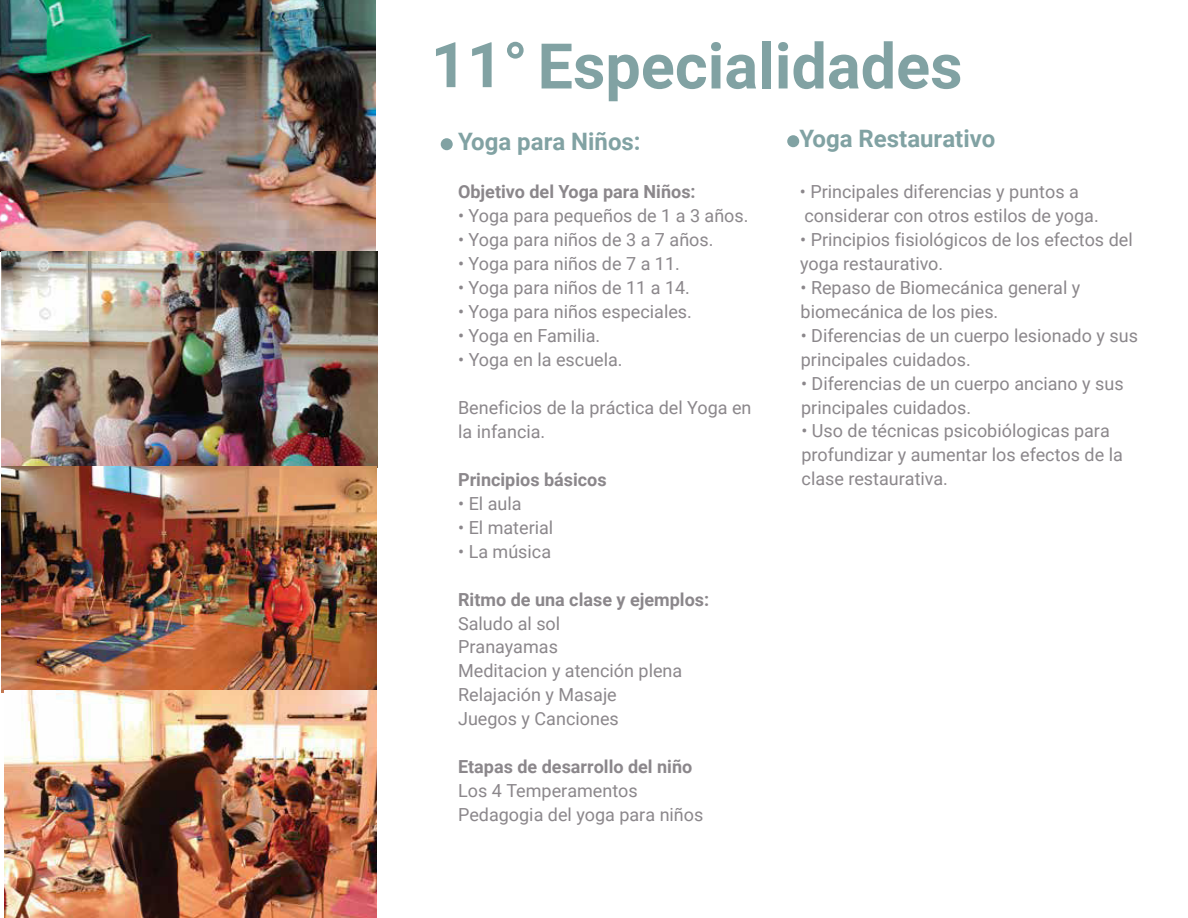
<style>
.page{position:relative;width:1188px;height:918px;background:#fff}
.page>*{position:absolute;margin:0;border:0;box-sizing:border-box;transform-origin:0 0}
.t1{font:700 63px "Roboto";color:#81a2a3}
.t2{font:700 24px "Roboto";color:#81a2a3}
.t3{font:18px/24px "Roboto";color:#8b878b}
.t4{font:700 18px "Roboto";color:#8b878b}
</style>
<div class="page">
<div style="left:441px;top:138px;width:12px;height:12px;background:#81a2a3;border-radius:50%"></div>
<div style="left:787px;top:135px;width:12px;height:12px;background:#81a2a3;border-radius:50%"></div>
<img style="left:0;top:0;width:376px;height:251px">
<img style="left:2px;top:251px;width:376px;height:217px">
<img style="left:2px;top:467px;width:374px;height:226px">
<img style="left:4px;top:691px;width:372px;height:227px">
<h1 class="t1" style="left:431px;top:22px;width:533px">11° Especialidades</h1>
<h2 class="t2" style="left:458px;top:124px;width:184px">Yoga para Niños:</h2>
<p class="t4" style="left:458px;top:179px;width:239px">Objetivo del Yoga para Niños:</p>
<p class="t3" style="left:458px;top:202px;width:292px">• Yoga para pequeños de 1 a 3 años.</p>
<p class="t3" style="left:458px;top:226px;width:257px">• Yoga para niños de 3 a 7 años.</p>
<p class="t3" style="left:458px;top:250px;width:223px">• Yoga para niños de 7 a 11.</p>
<p class="t3" style="left:458px;top:274px;width:234px">• Yoga para niños de 11 a 14.</p>
<p class="t3" style="left:458px;top:298px;width:235px">• Yoga para niños especiales.</p>
<p class="t3" style="left:458px;top:322px;width:144px">• Yoga en Familia.</p>
<p class="t3" style="left:458px;top:346px;width:166px">• Yoga en la escuela.</p>
<p class="t3" style="left:458px;top:394px;width:295px">Beneficios de la práctica del Yoga en la infancia.</p>
<p class="t4" style="left:458px;top:467px;width:150px">Principios básicos</p>
<p class="t3" style="left:458px;top:490px;width:65px">• El aula</p>
<p class="t3" style="left:458px;top:514px;width:97px">• El material</p>
<p class="t3" style="left:458px;top:538px;width:95px">• La música</p>
<p class="t4" style="left:458px;top:587px;width:253px">Ritmo de una clase y ejemplos:</p>
<p class="t3" style="left:458px;top:610px;width:226px">Saludo al sol<br>Pranayamas<br>Meditacion y atención plena<br>Relajación y Masaje<br>Juegos y Canciones</p>
<p class="t4" style="left:458px;top:754px;width:236px">Etapas de desarrollo del niño</p>
<p class="t3" style="left:458px;top:778px;width:247px">Los 4 Temperamentos<br>Pedagogia del yoga para niños</p>
<h2 class="t2" style="left:799px;top:122px;width:197px">Yoga Restaurativo</h2>
<p class="t3" style="left:800px;top:178px;width:300px">• Principales diferencias y puntos a considerar con otros estilos de yoga.</p>
<p class="t3" style="left:800px;top:226px;width:334px">• Principios fisiológicos de los efectos del yoga restaurativo.</p>
<p class="t3" style="left:800px;top:274px;width:281px">• Repaso de Biomecánica general y biomecánica de los pies.</p>
<p class="t3" style="left:801px;top:322px;width:339px">• Diferencias de un cuerpo lesionado y sus principales cuidados.</p>
<p class="t3" style="left:801px;top:370px;width:324px">• Diferencias de un cuerpo anciano y sus principales cuidados.</p>
<p class="t3" style="left:801px;top:418px;width:323px">• Uso de técnicas psicobiólogicas para profundizar y aumentar los efectos de la clase restaurativa.</p>
</div>
